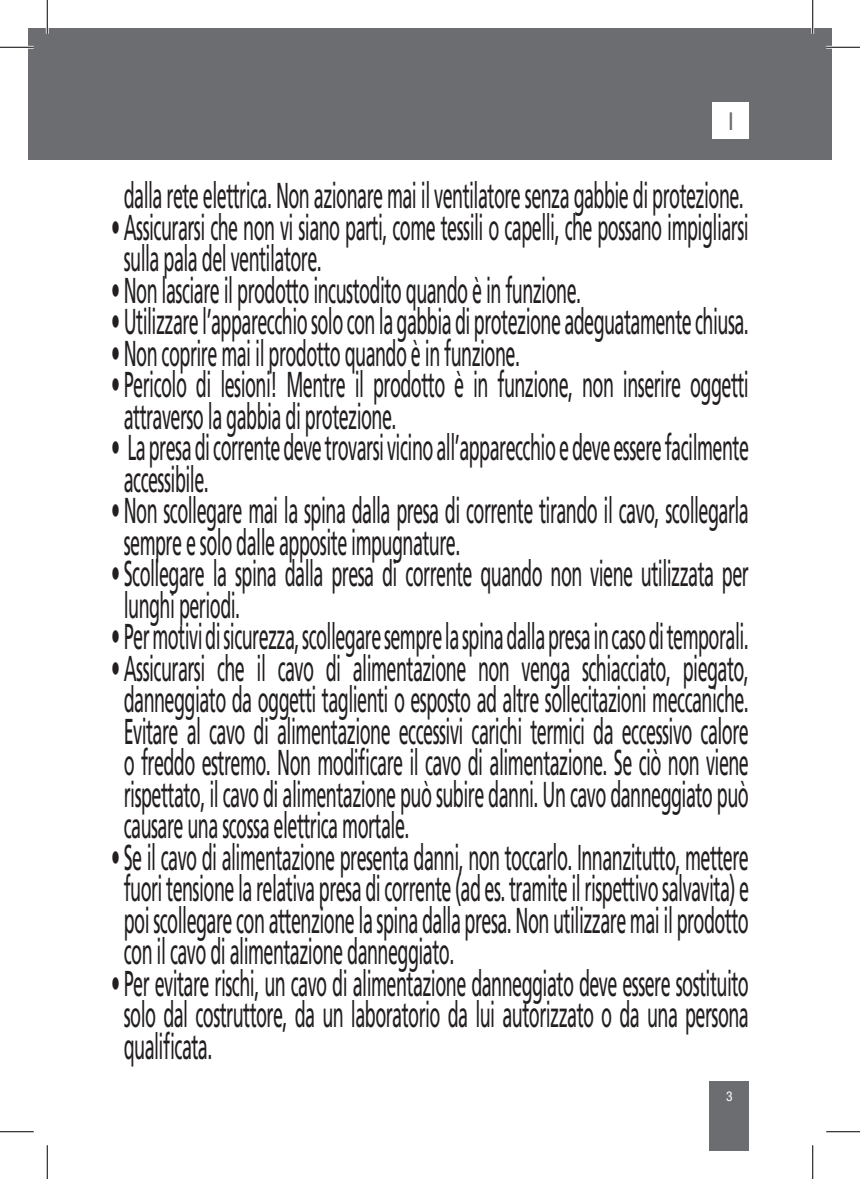
<style>
.page{position:relative;width:860px;height:1179px;background:#fff}
.page>*{position:absolute;margin:0;border:0;box-sizing:border-box;transform-origin:0 0}
.t1{font:36px/31.5px "Frutiger LT Std";letter-spacing:-.03em;color:#231f20;scale:.5 1}
.t2{font:condensed 24.75px "Helvetica Neue LT Std";color:#6c6d70}
.t3{font:condensed 13.5px "Helvetica Neue LT Std";color:#fff}
</style>
<div class="page">
<div style="left:47px;top:28px;width:785px;height:132px;background:#6c6d70"></div>
<div style="left:28px;top:28px;width:19px;height:132px;background:#6c6d70"></div>
<div style="left:713px;top:103px;width:36px;height:36px;background:#fff"></div>
<div style="left:710px;top:1082px;width:39px;height:69px;background:#6c6d70"></div>
<hr style="left:0;top:46px;width:34px;height:3px;background:#fff">
<hr style="left:826px;top:46px;width:34px;height:3px;background:#fff">
<hr style="left:46px;top:0;width:3px;height:34px;background:#fff">
<hr style="left:811px;top:0;width:3px;height:34px;background:#fff">
<hr style="left:0;top:47px;width:34px;height:1px;background:#000">
<hr style="left:826px;top:47px;width:34px;height:1px;background:#000">
<hr style="left:0;top:1131px;width:34px;height:1px;background:#000">
<hr style="left:826px;top:1131px;width:34px;height:1px;background:#000">
<hr style="left:47px;top:0;width:1px;height:34px;background:#000">
<hr style="left:47px;top:1145px;width:1px;height:34px;background:#000">
<hr style="left:812px;top:0;width:1px;height:34px;background:#000">
<hr style="left:812px;top:1145px;width:1px;height:34px;background:#000">
<p class="t2" style="left:728px;top:106px;width:7px">I</p>
<p class="t1" style="left:124px;top:180px;width:1242px">dalla rete elettrica. Non azionare mai il ventilatore senza gabbie di protezione.</p>
<p class="t1" style="left:124px;top:212px;width:1251px;text-indent:-13px">• Assicurarsi che non vi siano parti, come tessili o capelli, che possano impigliarsi sulla pala del ventilatore.</p>
<p class="t1" style="left:111px;top:275px;width:942px">• Non lasciare il prodotto incustodito quando è in funzione.</p>
<p class="t1" style="left:111px;top:306px;width:1277px">• Utilizzare l’apparecchio solo con la gabbia di protezione adeguatamente chiusa.</p>
<p class="t1" style="left:111px;top:338px;width:819px">• Non coprire mai il prodotto quando è in funzione.</p>
<p class="t1" style="left:124px;top:369px;width:1252px;text-indent:-13px">• Pericolo di lesioni! Mentre il prodotto è in funzione, non inserire oggetti attraverso la gabbia di protezione.</p>
<p class="t1" style="left:124px;top:432px;width:1252px;text-indent:-13px">• La presa di corrente deve trovarsi vicino all’apparecchio e deve essere facilmente accessibile.</p>
<p class="t1" style="left:124px;top:495px;width:1252px;text-indent:-13px">• Non scollegare mai la spina dalla presa di corrente tirando il cavo, scollegarla sempre e solo dalle apposite impugnature.</p>
<p class="t1" style="left:124px;top:558px;width:1251px;text-indent:-13px">• Scollegare la spina dalla presa di corrente quando non viene utilizzata per lunghi periodi.</p>
<p class="t1" style="left:111px;top:621px;width:1277px">• Per motivi di sicurezza, scollegare sempre la spina dalla presa in caso di temporali.</p>
<p class="t1" style="left:124px;top:653px;width:1252px;text-align:justify;text-indent:-13px">• Assicurarsi che il cavo di alimentazione non venga schiacciato, piegato, danneggiato da oggetti taglienti o esposto ad altre sollecitazioni meccaniche.<br>Evitare al cavo di alimentazione eccessivi carichi termici da eccessivo calore o freddo estremo. Non modificare il cavo di alimentazione. Se ciò non viene rispettato, il cavo di alimentazione può subire danni. Un cavo danneggiato può causare una scossa elettrica mortale.</p>
<p class="t1" style="left:124px;top:842px;width:1252px;text-align:justify;text-indent:-13px">• Se il cavo di alimentazione presenta danni, non toccarlo. Innanzitutto, mettere fuori tensione la relativa presa di corrente (ad es. tramite il rispettivo salvavita) e poi scollegare con attenzione la spina dalla presa. Non utilizzare mai il prodotto con il cavo di alimentazione danneggiato.</p>
<p class="t1" style="left:124px;top:968px;width:1252px;text-align:justify;text-indent:-13px">• Per evitare rischi, un cavo di alimentazione danneggiato deve essere sostituito solo dal costruttore, da un laboratorio da lui autorizzato o da una persona qualificata.</p>
<p class="t3" style="left:726px;top:1088px;width:8px">3</p>
</div>
